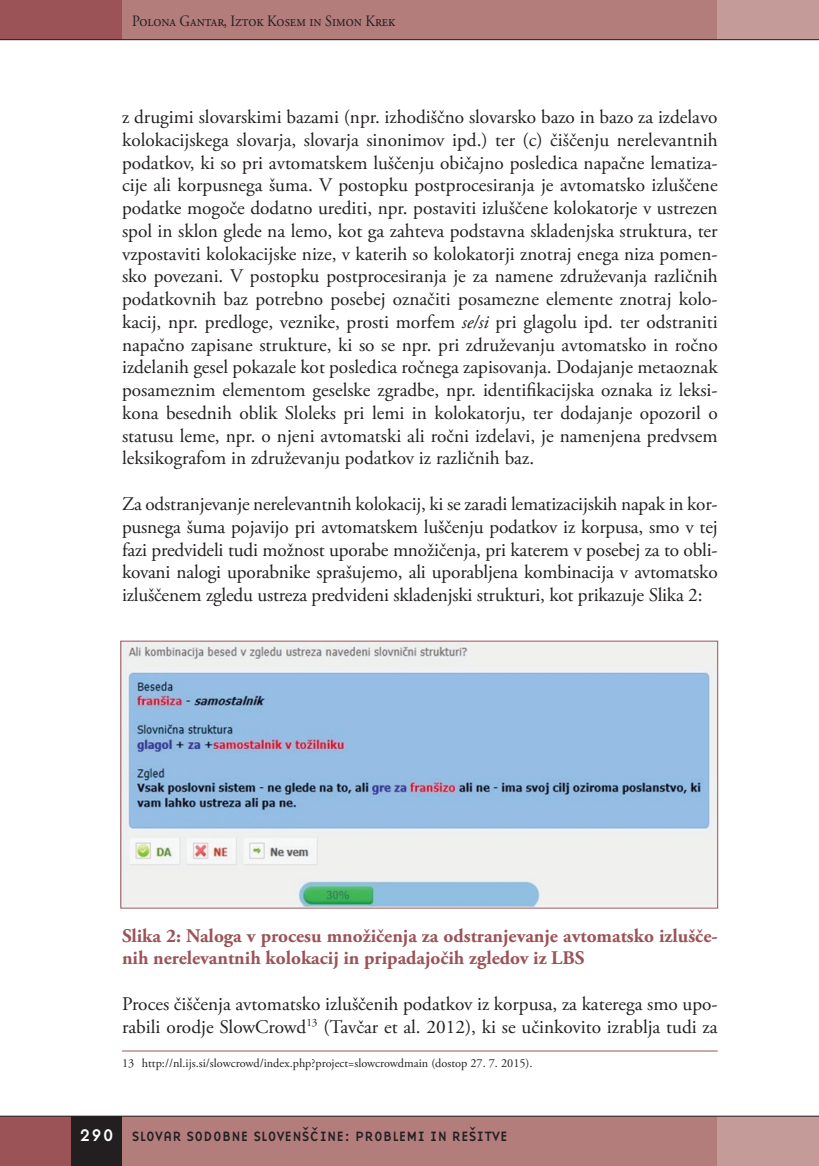
<style>
.page{position:relative;width:819px;height:1166px;background:#fff}
.page>*{position:absolute;margin:0;border:0;box-sizing:border-box;transform-origin:0 0}
.t1{font:19.25px/22.8px "Adobe Garamond Pro";letter-spacing:-.02em;color:#231f20;text-align:justify}
.t2{font:700 19.25px/22.4px "Adobe Garamond Pro";color:#9b5358}
.t3{font:15.75px "Adobe Garamond Pro";color:#231f20;scale:.9 1}
.t4{font:14px "Base Nine";color:#231f20}
.t5{font:12.25px "Adobe Garamond Pro";color:#231f20}
.s1{font-style:italic}
.s2{font-size:17.5px;color:#fff}
</style>
<div class="page">
<div style="left:122px;top:1116px;width:620px;height:50px;background:#b37d7c"></div>
<div style="left:717px;top:1116px;width:101px;height:50px;background:#c59b99"></div>
<div style="left:120px;top:0;width:597px;height:40px;background:#b37d7c"></div>
<div style="left:717px;top:0;width:101px;height:40px;background:#c59b99"></div>
<div style="left:0;top:1116px;width:71px;height:50px;background:#9b5358"></div>
<div style="left:71px;top:1116px;width:51px;height:50px;background:#231f20"></div>
<div style="left:0;top:0;width:122px;height:40px;background:#9b5358"></div>
<hr style="left:0;top:39px;width:818px;height:1px;background:#231f20">
<hr style="left:0;top:1116px;width:818px;height:1px;background:#231f20">
<hr style="left:122px;top:1050px;width:595px;height:1px;background:#9b5358">
<img style="left:123px;top:643px;width:592px;height:263px">
<div style="left:121px;top:641px;width:596px;height:267px;border:1px solid #9b5358"></div>
<p class="t3" style="left:132px;top:11px;width:294px">Polona Gantar, Iztok Kosem in Simon Krek</p>
<p class="t1" style="left:122px;top:106px;width:597px">z drugimi slovarskimi bazami (npr. izhodiščno slovarsko bazo in bazo za izdelavo kolokacijskega slovarja, slovarja sinonimov ipd.) ter (c) čiščenju nerelevantnih podatkov, ki so pri avtomatskem luščenju običajno posledica napačne lematiza&shy;cije ali korpusnega šuma. V postopku postprocesiranja je avtomatsko izluščene podatke mogoče dodatno urediti, npr. postaviti izluščene kolokatorje v ustrezen spol in sklon glede na lemo, kot ga zahteva podstavna skladenjska struktura, ter vzpostaviti kolokacijske nize, v katerih so kolokatorji znotraj enega niza pomen&shy;sko povezani. V postopku postprocesiranja je za namene združevanja različnih podatkovnih baz potrebno posebej označiti posamezne elemente znotraj kolo&shy;kacij, npr. predloge, veznike, prosti morfem <span class="s1">se/si</span> pri glagolu ipd. ter odstraniti napačno zapisane strukture, ki so se npr. pri združevanju avtomatsko in ročno izdelanih gesel pokazale kot posledica ročnega zapisovanja. Dodajanje metaoznak posameznim elementom geselske zgradbe, npr. identifikacijska oznaka iz leksi&shy;kona besednih oblik Sloleks pri lemi in kolokatorju, ter dodajanje opozoril o statusu leme, npr. o njeni avtomatski ali ročni izdelavi, je namenjena predvsem leksikografom in združevanju podatkov iz različnih baz.</p>
<p class="t1" style="left:122px;top:493px;width:597px">Za odstranjevanje nerelevantnih kolokacij, ki se zaradi lematizacijskih napak in kor&shy;pusnega šuma pojavijo pri avtomatskem luščenju podatkov iz korpusa, smo v tej fazi predvideli tudi možnost uporabe množičenja, pri katerem v posebej za to obli&shy;kovani nalogi uporabnike sprašujemo, ali uporabljena kombinacija v avtomatsko izluščenem zgledu ustreza predvideni skladenjski strukturi, kot prikazuje Slika 2:</p>
<p class="t2" style="left:122px;top:925px;width:597px">Slika 2: Naloga v procesu množičenja za odstranjevanje avtomatsko izlušče&shy;nih nerelevantnih kolokacij in pripadajočih zgledov iz LBS</p>
<p class="t1" style="left:122px;top:993px;width:597px">Proces čiščenja avtomatsko izluščenih podatkov iz korpusa, za katerega smo upo&shy;rabili orodje SlowCrowd<sup>13</sup> (Tavčar et al. 2012), ki se učinkovito izrablja tudi za</p>
<p class="t5" style="left:122px;top:1055px;width:412px">13 http://nl.ijs.si/slowcrowd/index.php?project=slowcrowdmain (dostop 27. 7. 2015).</p>
<p class="t4" style="left:79px;top:1126px;width:430px"><span class="s2">290</span> SLOVAR SODOBNE SLOVENŠCˇINE: PROBLEMI IN REŠITVE</p>
</div>
